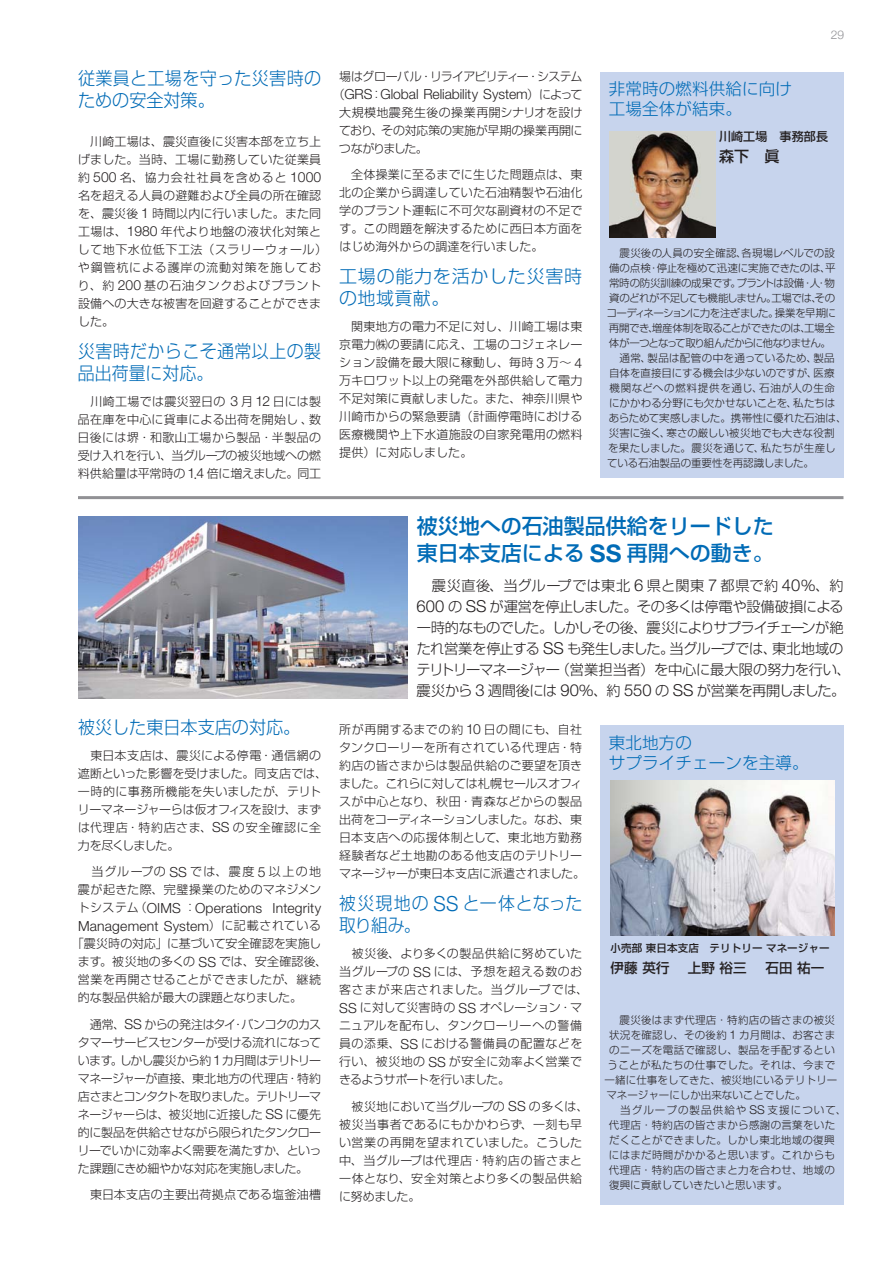
<style>
.page{position:relative;width:893px;height:1263px;background:#fff}
.page>*{position:absolute;margin:0;border:0;box-sizing:border-box;transform-origin:0 0}
.t1{font:21px/27px "Shin Go Pro Medium 90 msp RKSJ H";color:#006bb6}
.t2{font:18px/22.5px "Shin Go Pro Light 90 msp RKSJ H";letter-spacing:.015em;color:#006bb6;scale:.94 1}
.t3{font:18px/22.5px "Shin Go Pro Light 90 msp RKSJ H";letter-spacing:.015em;color:#006bb6;scale:.95 1}
.t4{font:18px/22.5px "Shin Go Pro Light 90 msp RKSJ H";letter-spacing:.04em;color:#006bb6}
.t5{font:16.5px/19.5px "Shin Go Pro Light 90 msp RKSJ H";letter-spacing:.01em;color:#006bb6}
.t6{font:15px "Shin Go Pro Medium 90 msp RKSJ H";color:#231f20}
.t7{font:14.25px/21px "Shin Go Pro Light 90 msp RKSJ H";letter-spacing:-.03em;color:#231f20}
.t8{font:300 13.95px/18px "Helvetica Neue";letter-spacing:.005em;color:#231f20}
.t9{font:13.5px "Shin Go Pro Medium 90 msp RKSJ H";letter-spacing:.01em;color:#231f20}
.t10{font:12px/18px "Shin Go Pro Light 90 msp RKSJ H";letter-spacing:.015em;color:#231f20}
.t11{font:12px/18px "Shin Go Pro Light 90 msp RKSJ H";letter-spacing:.05em;color:#231f20}
.t12{font:12px "Shin Go Pro Light 90 msp RKSJ H";letter-spacing:-.06em;color:#231f20}
.t13{font:12px "Shin Go Pro Medium 90 msp RKSJ H";letter-spacing:.01em;color:#231f20}
.t14{font:300 12px "Helvetica Neue";color:#919195}
.t15{font:10.5px/15px "Shin Go Pro Light 90 msp RKSJ H";letter-spacing:-.015em;color:#231f20}
.t16{font:10.5px "Shin Go Pro Light 90 msp RKSJ H";letter-spacing:.01em;color:#231f20}
.t17{font:10.5px "Shin Go Pro Light 90 msp RKSJ H";letter-spacing:.03em;color:#231f20}
.t18{font:10.5px "Shin Go Pro Light 90 msp RKSJ H";letter-spacing:.04em;color:#231f20}
.t19{font:10.5px "Shin Go Pro Light 90 msp RKSJ H";letter-spacing:.1em;color:#231f20}
.t20{font:10.5px "Shin Go Pro Medium 90 msp RKSJ H";letter-spacing:.01em;color:#231f20}
.s1{font-family:"Helvetica Neue";font-weight:300;font-size:13.95px}
.s2{font-family:"Shin Go Pro Light 90 msp RKSJ H";font-weight:400;font-size:12px}
.s3{font-family:"Helvetica Neue";font-weight:700;font-size:24.3px}
.s4{font-family:"Helvetica Neue";font-weight:300;font-size:16.5px}
.s5{font-family:"Helvetica Neue";font-weight:300;font-size:20.85px}
.s6{font-family:"Helvetica Neue";font-weight:300;font-size:12.15px}
</style>
<div class="page">
<hr style="left:78px;top:496px;width:765px;height:3px;background:#919195">
<img style="left:78px;top:516px;width:330px;height:182px">
<div style="left:600px;top:72px;width:243px;height:405px;background:#c7d4ed"></div>
<div style="left:600px;top:725px;width:243px;height:479px;background:#c7d4ed"></div>
<img style="left:611px;top:781px;width:223px;height:154px">
<img style="left:610px;top:132px;width:106px;height:106px">
<h2 class="t3" style="left:78px;top:69px;width:257px">従業員と工場を守った災害時のための安全対策。</h2>
<p class="t10" style="left:78px;top:134px;width:251px">　川崎工場は、震災直後に災害本部を立ち上げました。当時、工場に勤務していた従業員約 <span class="s1">500</span> 名、協力会社社員を含めると <span class="s1">1000</span>名を超える人員の避難および全員の所在確認を、震災後 <span class="s1">1</span> 時間以内に行いました。また同工場は、<span class="s1">1980</span> 年代より地盤の液状化対策として地下水位低下工法（スラリーウォール）や鋼管杭による護岸の流動対策を施しており、約 <span class="s1">200</span> 基の石油タンクおよびプラント設備への大きな被害を回避することができました。</p>
<h2 class="t2" style="left:78px;top:342px;width:260px">災害時だからこそ通常以上の製品出荷量に対応。</h2>
<p class="t10" style="left:78px;top:394px;width:245px;text-align:justify">　川崎工場では震災翌日の <span class="s1">3</span> 月 <span class="s1">12</span> 日には製品在庫を中心に貨車による出荷を開始し､数日後には堺･和歌山工場から製品･半製品の受け入れを行い、当グループの被災地域への燃料供給量は平常時の <span class="s1">1.4</span> 倍に増えました。同工</p>
<h2 class="t3" style="left:78px;top:718px;width:235px">被災した東日本支店の対応。</h2>
<p class="t10" style="left:78px;top:748px;width:251px">　東日本支店は、震災による停電・通信網の遮断といった影響を受けました。同支店では、一時的に事務所機能を失いましたが、テリトリーマネージャーらは仮オフィスを設け、まずは代理店・特約店さま、<span class="s1">SS</span> の安全確認に全力を尽くしました。</p>
<p class="t11" style="left:78px;top:864px;width:245px">　当グループの <span class="s1">SS</span> では、震度 <span class="s1">5</span> 以上の地震が起きた際、完璧操業のためのマネジメン</p>
<p class="t8" style="left:78px;top:900px;width:245px"><span class="s2">トシステム（</span>OIMS <span class="s2">：</span>Operations Integrity<br>Management System<span class="s2">）に記載されている</span></p>
<p class="t10" style="left:78px;top:936px;width:251px;text-indent:-6px">「震災時の対応」に基づいて安全確認を実施します。被災地の多くの <span class="s1">SS</span> では、安全確認後、営業を再開させることができましたが、継続的な製品供給が最大の課題となりました。</p>
<p class="t10" style="left:78px;top:1017px;width:245px;text-align:justify">　通常、<span class="s1">SS</span> からの発注はタイ・バンコクのカスタマーサービスセンターが受ける流れになっています。しかし震災から約 <span class="s1">1</span>カ月間はテリトリーマネージャーが直接、東北地方の代理店・特約店さまとコンタクトを取りました。テリトリーマネージャーらは、被災地に近接した <span class="s1">SS</span> に優先的に製品を供給させながら限られたタンクローリーでいかに効率よく需要を満たすか、といった課題にきめ細やかな対応を実施しました。</p>
<p class="t10" style="left:78px;top:1187px;width:245px">　東日本支店の主要出荷拠点である塩釜油槽</p>
<p class="t12" style="left:339px;top:72px;width:245px">場はグローバル・リライアビリティー・システム</p>
<p class="t8" style="left:333px;top:87px;width:251px"><span class="s2">（</span>GRS<span class="s2">：</span>Global Reliability System<span class="s2">）によって</span></p>
<p class="t10" style="left:339px;top:105px;width:245px;text-align:justify">大規模地震発生後の操業再開シナリオを設けており、その対応策の実施が早期の操業再開につながりました。</p>
<p class="t10" style="left:339px;top:167px;width:245px;text-align:justify">　全体操業に至るまでに生じた問題点は、東北の企業から調達していた石油精製や石油化学のプラント運転に不可欠な副資材の不足です。この問題を解決するために西日本方面をはじめ海外からの調達を行いました。</p>
<h2 class="t4" style="left:339px;top:267px;width:245px">工場の能力を活かした災害時の地域貢献。</h2>
<p class="t10" style="left:339px;top:319px;width:245px;text-align:justify">　関東地方の電力不足に対し、川崎工場は東京電力㈱の要請に応え、工場のコジェネレーション設備を最大限に稼動し、毎時 <span class="s1">3</span> 万～ <span class="s1">4</span>万キロワット以上の発電を外部供給して電力不足対策に貢献しました。また、神奈川県や川崎市からの緊急要請（計画停電時における医療機関や上下水道施設の自家発電用の燃料提供）に対応しました。</p>
<h3 class="t5" style="left:609px;top:82px;width:185px">非常時の燃料供給に向け工場全体が結束。</h3>
<p class="t14" style="left:831px;top:28px;width:15px">29</p>
<p class="t13" style="left:719px;top:132px;width:110px">川崎工場　事務部長</p>
<p class="t6" style="left:719px;top:151px;width:62px">森下　眞</p>
<p class="t15" style="left:607px;top:247px;width:241px">　震災後の人員の安全確認、各現場レベルでの設<br>備の点検・停止を極めて迅速に実施できたのは、平<br>常時の防災訓練の成果です。プラントは設備・人・物<br>資のどれが不足しても機能しません。工場では、その<br>コーディネーションに力を注ぎました。操業を早期に再開でき、増産体制を取ることができたのは、工場全<br>体が一つとなって取り組んだからに他なりません。<br>　通常、製品は配管の中を通っているため、製品<br>自体を直接目にする機会は少ないのですが、医療<br>機関などへの燃料提供を通じ、石油が人の生命<br>にかかわる分野にも欠かせないことを、私たちは<br>あらためて実感しました。携帯性に優れた石油は、災害に強く、寒さの厳しい被災地でも大きな役割<br>を果たしました。震災を通じて、私たちが生産している石油製品の重要性を再認識しました。</p>
<h1 class="t1" style="left:417px;top:515px;width:359px">被災地への石油製品供給をリードした東日本支店による <span class="s3">SS</span> 再開への動き。</h1>
<p class="t7" style="left:417px;top:577px;width:436px">　震災直後、当グループでは東北 <span class="s4">6</span> 県と関東 <span class="s4">7</span> 都県で約 <span class="s4">40</span>％、約<span class="s4">600</span> の <span class="s4">SS</span> が運営を停止しました。その多くは停電や設備破損による一時的なものでした。しかしその後、震災によりサプライチェーンが絶たれ営業を停止する <span class="s4">SS</span> も発生しました。当グループでは、東北地域のテリトリーマネージャー（営業担当者）を中心に最大限の努力を行い、震災から <span class="s4">3</span> 週間後には <span class="s4">90</span>％、約 <span class="s4">550</span> の <span class="s4">SS</span> が営業を再開しました。</p>
<p class="t10" style="left:339px;top:722px;width:247px">所が再開するまでの約 <span class="s1">10</span> 日の間にも、自社タンクローリーを所有されている代理店・特約店の皆さまからは製品供給のご要望を頂きました。これらに対しては札幌セールスオフィスが中心となり、秋田・青森などからの製品出荷をコーディネーションしました。なお、東日本支店への応援体制として、東北地方勤務経験者など土地勘のある他支店のテリトリーマネージャーが東日本支店に派遣されました。</p>
<h2 class="t2" style="left:339px;top:894px;width:260px">被災現地の <span class="s5">SS</span> と一体となった取り組み。</h2>
<p class="t10" style="left:339px;top:946px;width:251px">　被災後、より多くの製品供給に努めていた当グループの <span class="s1">SS</span> には、予想を超える数のお客さまが来店されました。当グループでは、<br><span class="s1">SS</span> に対して災害時の <span class="s1">SS</span> オペレーション・マニュアルを配布し、タンクローリーへの警備員の添乗、<span class="s1">SS</span> における警備員の配置などを行い、被災地の <span class="s1">SS</span> が安全に効率よく営業できるようサポートを行いました。</p>
<p class="t10" style="left:339px;top:1099px;width:251px">　被災地において当グループの <span class="s1">SS</span> の多くは、被災当事者であるにもかかわらず、一刻も早い営業の再開を望まれていました。こうした中、当グループは代理店・特約店の皆さまと一体となり、安全対策とより多くの製品供給に努めました。</p>
<h3 class="t5" style="left:609px;top:736px;width:201px">東北地方の<br>サプライチェーンを主導。</h3>
<p class="t20" style="left:611px;top:944px;width:220px">小売部東日本支店　テリトリーマネージャー</p>
<p class="t9" style="left:688px;top:963px;width:60px">上野裕三</p>
<p class="t9" style="left:765px;top:963px;width:60px">石田祐一</p>
<p class="t9" style="left:611px;top:963px;width:60px">伊藤英行</p>
<p class="t17" style="left:609px;top:1016px;width:228px">　震災後はまず代理店・特約店の皆さまの被災</p>
<p class="t16" style="left:609px;top:1031px;width:227px">状況を確認し、その後約 <span class="s6">1</span> カ月間は、お客さま</p>
<p class="t16" style="left:609px;top:1046px;width:227px">のニーズを電話で確認し、製品を手配するとい</p>
<p class="t18" style="left:607px;top:1061px;width:229px">うことが私たちの仕事でした。それは、今まで</p>
<p class="t16" style="left:605px;top:1076px;width:234px">一緒に仕事をしてきた、被災地にいるテリトリー</p>
<p class="t16" style="left:606px;top:1091px;width:201px">マネージャーにしか出来ないことでした。</p>
<p class="t19" style="left:609px;top:1106px;width:239px">　当グループの製品供給や <span class="s6">SS</span> 支援について、</p>
<p class="t17" style="left:609px;top:1121px;width:228px">代理店・特約店の皆さまから感謝の言葉をいた</p>
<p class="t16" style="left:609px;top:1136px;width:227px">だくことができました。しかし東北地域の復興</p>
<p class="t17" style="left:609px;top:1151px;width:228px">にはまだ時間がかかると思います。これからも</p>
<p class="t17" style="left:609px;top:1166px;width:228px">代理店・特約店の皆さまと力を合わせ、地域の</p>
<p class="t16" style="left:609px;top:1181px;width:180px">復興に貢献していきたいと思います。</p>
</div>
